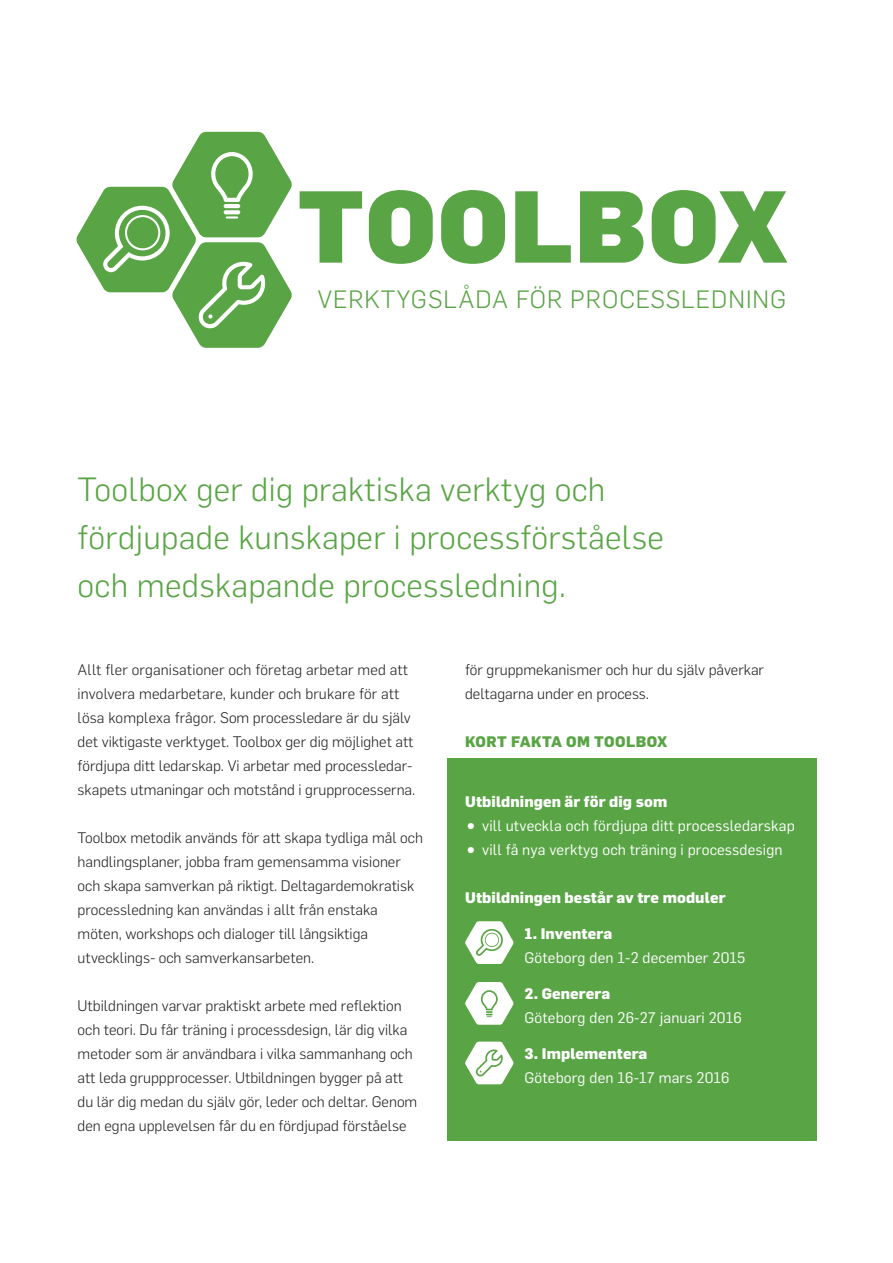
<style>
.page{position:relative;width:893px;height:1263px;background:#fff}
.page>*{position:absolute;margin:0;border:0;box-sizing:border-box;transform-origin:0 0}
.Rubbe{font:900 100.05px "Flama";letter-spacing:.02em;color:#59a445}
.Bröd{font:300 33px "Flama";letter-spacing:.01em;color:#59a445}
.Rubbe-2{font:300 24.6px "Flama";letter-spacing:.04em;color:#59a445}
.Bröd-2{font:300 15px/24px "Flama";color:#231f20}
.t1{font:15px "Flama";letter-spacing:.01em;color:#fff}
.t2{font:800 15px "Flama";letter-spacing:.01em;color:#fff}
.t3{font:800 15px "Flama";letter-spacing:.03em;color:#59a445}
.s1{font-size:30px}
</style>
<div class="page">
<div style="left:447px;top:759px;width:370px;height:382px;background:#59a445"></div>
<svg style="left:465px;top:982px;width:49px;height:43px"></svg>
<svg style="left:465px;top:921px;width:49px;height:43px"></svg>
<svg style="left:465px;top:1042px;width:49px;height:42px"></svg>
<svg style="left:76px;top:132px;width:216px;height:216px"></svg>
<p class="Rubbe" style="left:297px;top:154px;width:492px">TOOLBOX</p>
<p class="Rubbe-2" style="left:318px;top:282px;width:470px">VERKTYGSLÅDA FÖR PROCESSLEDNING</p>
<p class="Bröd" style="left:78px;top:467px;width:529px">Toolbox ger dig praktiska verktyg och</p>
<p class="Bröd" style="left:78px;top:515px;width:588px">fördjupade kunskaper i processförståelse</p>
<p class="Bröd" style="left:78px;top:563px;width:490px">och medskapande processledning.</p>
<p class="Bröd-2" style="left:78px;top:657px;width:339px">Allt fler organisationer och företag arbetar med att involvera medarbetare, kunder och brukare för att lösa komplexa frågor. Som processledare är du själv det viktigaste verktyget. Toolbox ger dig möjlighet att fördjupa ditt ledarskap. Vi arbetar med processledar&shy;skapets utmaningar och motstånd i grupprocesserna.</p>
<p class="Bröd-2" style="left:78px;top:825px;width:347px">Toolbox metodik används för att skapa tydliga mål och handlingsplaner, jobba fram gemensamma visioner och skapa samverkan på riktigt. Deltagardemokratisk processledning kan användas i allt från enstaka</p>
<p class="Bröd-2" style="left:78px;top:921px;width:292px">möten, workshops och dialoger till långsiktiga utvecklings- och samverkansarbeten.</p>
<p class="Bröd-2" style="left:78px;top:993px;width:337px">Utbildningen varvar praktiskt arbete med reflektion och teori. Du får träning i processdesign, lär dig vilka metoder som är användbara i vilka sammanhang och att leda gruppprocesser. Utbildningen bygger på att</p>
<p class="Bröd-2" style="left:78px;top:1089px;width:341px">du lär dig medan du själv gör, leder och deltar. Genom den egna upplevelsen får du en fördjupad förståelse</p>
<p class="Bröd-2" style="left:465px;top:657px;width:300px">för gruppmekanismer och hur du själv påverkar deltagarna under en process.</p>
<p class="t3" style="left:465px;top:731px;width:204px">KORT FAKTA OM TOOLBOX</p>
<p class="t2" style="left:465px;top:791px;width:204px">Utbildningen är för dig som</p>
<p class="t1" style="left:465px;top:815px;width:331px"><span class="s1">•</span> vill utveckla och fördjupa ditt processledarskap</p>
<p class="t1" style="left:465px;top:839px;width:319px"><span class="s1">•</span> vill få nya verktyg och träning i processdesign</p>
<p class="t2" style="left:465px;top:887px;width:262px">Utbildningen består av tre moduler</p>
<p class="t2" style="left:525px;top:923px;width:89px">1. Inventera</p>
<p class="t1" style="left:525px;top:947px;width:222px">Göteborg den 1-2 december 2015</p>
<p class="t2" style="left:525px;top:983px;width:87px">2. Generera</p>
<p class="t1" style="left:525px;top:1007px;width:219px">Göteborg den 26-27 januari 2016</p>
<p class="t2" style="left:525px;top:1043px;width:124px">3. Implementera</p>
<p class="t1" style="left:525px;top:1067px;width:207px">Göteborg den 16-17 mars 2016</p>
</div>
